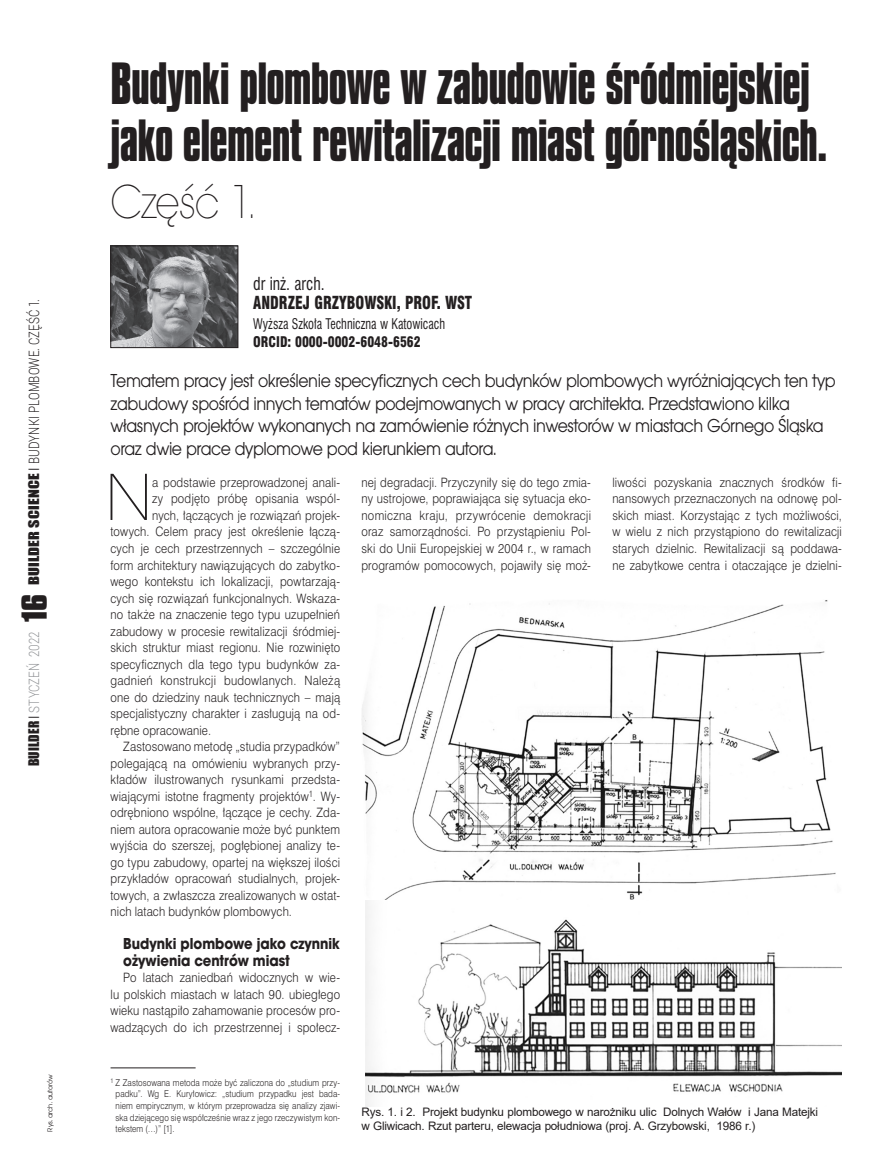
<style>
.page{position:relative;width:893px;height:1170px;background:#fff}
.page>*{position:absolute;margin:0;border:0;box-sizing:border-box;transform-origin:0 0}
.tekst_swiss_inicjal{font:69.15px "Avant Gar Got Itc TEE Extr Ligh";color:#231f20}
.Tytul_Compacta{font:700 49.5px/57px "Compacta PL";letter-spacing:-.02em;color:#231f20;scale:.9 1}
.lead{font:19.5px/22.5px "Avant Gar Got Itc TEE";letter-spacing:-.025em;color:#231f20;scale:.9 1}
.srodtytul{font:700 16.5px/16.5px "Avant Gar Got Itc TEE";color:#231f20;scale:.9 1}
.autor_nazwisko{font:16.5px/19.5px "Swis 721 Blk Cn PL";color:#231f20;scale:.85 1}
.t1{font:300 14.25px "Roboto";letter-spacing:.005em;color:#231f20;scale:.8 1}
.t2{font:300 14.25px "Roboto";letter-spacing:.01em;color:#939598;scale:.8 1}
.autor_nazwisko-2{font:13.5px/18px "Swis 721 Cn PL";color:#231f20;scale:.85 1}
.tekst_swiss{font:12px/16.5px "Swis 721 Lt PL";letter-spacing:.015em;color:#231f20;text-align:justify;scale:.89 1}
.tekst_swiss_inicjal-2{font:12px "Swis 721 Lt PL";letter-spacing:.015em;color:#231f20;scale:.89 1}
.Fot_podpis{font:11.7px/13.5px "Arial";letter-spacing:-.015em;color:#231f20}
.LITERATURA_WYLICZENI{font:8.7px/11.6px "Swis 721 Lt PL";letter-spacing:.015em;color:#231f20;text-align:justify;scale:.86 1}
.Fot_autor{font:7.5px "Avant Gar Got Itc TEE";letter-spacing:-.015em;color:#231f20}
.s1{font-family:"Impact";font-weight:400;font-size:13.5px}
.s2{font-family:"Swis 721 Lt PL";font-weight:400;font-size:13.5px}
.s3{font-family:"Impact";font-weight:400;font-size:13.5px;color:#231f20}
.s4{font-family:"Swis 721 Lt PL";font-weight:400;font-size:13.5px;color:#231f20}
.s5{font-family:"Compacta PL";font-weight:700;font-size:30px;color:#231f20}
.s6{font-family:"Avant Gar Got Itc TEE Extr Ligh";font-weight:400}
.s7{font-family:"Swis 721 Cn PL"}
.s8{font-family:"Swis 721 Blk Cn PL"}
</style>
<div class="page">
<img style="left:113px;top:248px;width:123px;height:98px">
<div style="left:111px;top:246px;width:127px;height:102px;border:1px solid #231f20"></div>
<img style="left:361px;top:600px;width:475px;height:317px">
<img style="left:366px;top:900px;width:476px;height:206px">
<hr style="left:111px;top:1067px;width:85px;height:1px;background:#231f20">
<p class="t1" style="left:24px;top:585px;width:359px;rotate:-90deg"><span class="s1">BUILDER SCIENCE</span> <span class="s2">I</span> BUDYNKI PLOMBOWE. CZĘŚĆ 1.</p>
<p class="t2" style="left:24px;top:766px;width:216px;rotate:-90deg"><span class="s3">BUILDER</span> <span class="s4">I</span> STYCZEŃ 2022 <span class="s5">16</span></p>
<p class="Fot_autor" style="left:46px;top:1131px;width:59px;rotate:-90deg">Rys. arch. autorów</p>
<p class="Tytul_Compacta" style="left:111px;top:56px;width:798px">Budynki plombowe w zabudowie śródmiejskiej jako element rewitalizacji miast górnośląskich.<br><span class="s6">Część 1.</span></p>
<p class="autor_nazwisko" style="left:253px;top:273px;width:259px"><span class="s7">dr inż. arch.<br></span>ANDRZEJ GRZYBOWSKI, PROF. WST</p>
<p class="autor_nazwisko-2" style="left:253px;top:314px;width:227px">Wyższa Szkoła Techniczna w Katowicach<br><span class="s8">ORCID: 0000-0002-6048-6562</span></p>
<p class="lead" style="left:111px;top:369px;width:807px">Tematem pracy jest określenie specyficznych cech budynków plombowych wyróżniających ten typ zabudowy spośród innych tematów podejmowanych w pracy architekta. Przedstawiono kilka własnych projektów wykonanych na zamówienie różnych inwestorów w miastach Górnego Śląska oraz dwie prace dyplomowe pod kierunkiem autora.</p>
<p class="tekst_swiss_inicjal" style="left:105px;top:458px;width:48px">N</p>
<p class="tekst_swiss_inicjal-2" style="left:152px;top:474px;width:213px">a podstawie przeprowadzonej anali-</p>
<p class="tekst_swiss_inicjal-2" style="left:152px;top:491px;width:213px">zy podjęto próbę opisania wspól-</p>
<p class="tekst_swiss_inicjal-2" style="left:152px;top:507px;width:213px">nych, łączących je rozwiązań projek-</p>
<p class="tekst_swiss_inicjal-2" style="left:111px;top:524px;width:259px">towych. Celem pracy jest określenie łączą-</p>
<p class="tekst_swiss_inicjal-2" style="left:111px;top:540px;width:259px">cych je cech przestrzennych – szczególnie</p>
<p class="tekst_swiss_inicjal-2" style="left:111px;top:557px;width:259px">form architektury nawiązujących do zabytko-</p>
<p class="tekst_swiss_inicjal-2" style="left:111px;top:573px;width:259px">wego kontekstu ich lokalizacji, powtarzają-</p>
<p class="tekst_swiss_inicjal-2" style="left:111px;top:590px;width:259px">cych się rozwiązań funkcjonalnych. Wskaza-</p>
<p class="tekst_swiss_inicjal-2" style="left:111px;top:606px;width:259px">no także na znaczenie tego typu uzupełnień</p>
<p class="tekst_swiss_inicjal-2" style="left:111px;top:623px;width:259px">zabudowy w procesie rewitalizacji śródmiej-</p>
<p class="tekst_swiss_inicjal-2" style="left:111px;top:639px;width:259px">skich struktur miast regionu. Nie rozwinięto</p>
<p class="tekst_swiss_inicjal-2" style="left:111px;top:656px;width:259px">specyficznych dla tego typu budynków za-</p>
<p class="tekst_swiss_inicjal-2" style="left:111px;top:672px;width:259px">gadnień konstrukcji budowlanych. Należą</p>
<p class="tekst_swiss_inicjal-2" style="left:111px;top:689px;width:259px">one do dziedziny nauk technicznych – mają</p>
<p class="tekst_swiss_inicjal-2" style="left:111px;top:705px;width:259px">specjalistyczny charakter i zasługują na od-</p>
<p class="tekst_swiss_inicjal-2" style="left:111px;top:722px;width:114px">rębne opracowanie.</p>
<p class="tekst_swiss" style="left:111px;top:738px;width:259px;text-indent:13px">Zastosowano metodę „studia przypadków” polegającą na omówieniu wybranych przy&shy;kładów ilustrowanych rysunkami przedsta&shy;wiającymi istotne fragmenty projektów<sup>1</sup>. Wy&shy;odrębniono wspólne, łączące je cechy. Zda&shy;niem autora opracowanie może być punktem wyjścia do szerszej, pogłębionej analizy te&shy;go typu zabudowy, opartej na większej ilości przykładów opracowań studialnych, projek&shy;towych, a zwłaszcza zrealizowanych w ostat&shy;nich latach budynków plombowych.</p>
<p class="srodtytul" style="left:123px;top:935px;width:242px">Budynki plombowe jako czynnik ożywienia centrów miast</p>
<p class="tekst_swiss" style="left:111px;top:969px;width:259px;text-indent:13px">Po latach zaniedbań widocznych w wie&shy;lu polskich miastach w latach 90. ubiegłego wieku nastąpiło zahamowanie procesów pro&shy;wadzących do ich przestrzennej i społecz-</p>
<p class="LITERATURA_WYLICZENI" style="left:116px;top:1076px;width:263px;text-indent:-5px"><sup>1</sup> Z Zastosowana metoda może być zaliczona do „studium przy&shy;padku”. Wg E. Kuryłowicz: „studium przypadku jest bada&shy;niem empirycznym, w którym przeprowadza się analizy zjawi&shy;ska dziejącego się współcześnie wraz z jego rzeczywistym kon&shy;tekstem (…)” [1].</p>
<p class="tekst_swiss" style="left:361px;top:474px;width:259px">nej degradacji. Przyczyniły się do tego zmia&shy;ny ustrojowe, poprawiająca się sytuacja eko&shy;nomiczna kraju, przywrócenie demokracji oraz samorządności. Po przystąpieniu Pol&shy;ski do Unii Europejskiej w 2004 r., w ramach programów pomocowych, pojawiły się moż-</p>
<p class="tekst_swiss" style="left:612px;top:474px;width:259px">liwości pozyskania znacznych środków fi&shy;nansowych przeznaczonych na odnowę pol&shy;skich miast. Korzystając z tych możliwości, w wielu z nich przystąpiono do rewitalizacji starych dzielnic. Rewitalizacji są poddawa&shy;ne zabytkowe centra i otaczające je dzielni-</p>
<p class="Fot_podpis" style="left:361px;top:1105px;width:458px">Rys. 1. i 2. Projekt budynku plombowego w narożniku ulic Dolnych Wałów i Jana Matejki w Gliwicach. Rzut parteru, elewacja południowa (proj. A. Grzybowski, 1986 r.)</p>
</div>
